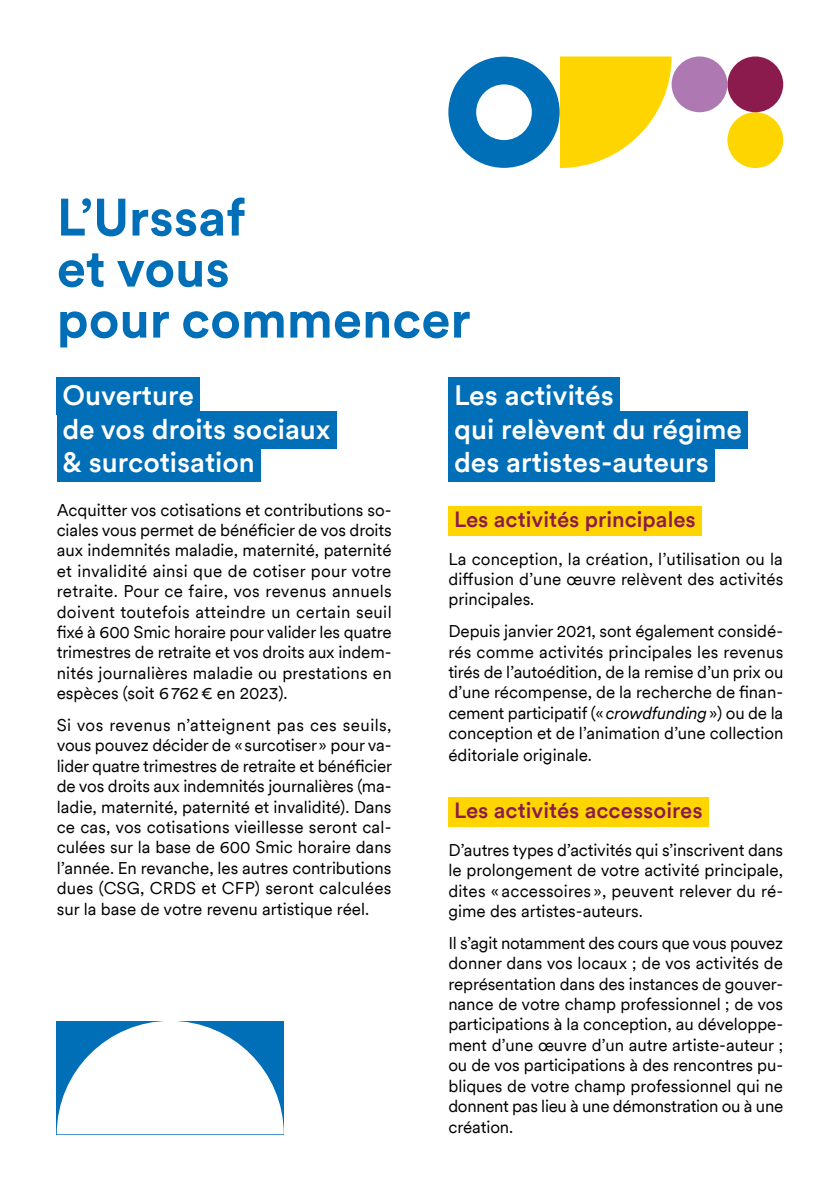
<style>
.page{position:relative;width:840px;height:1191px;background:#fff}
.page>*{position:absolute;margin:0;border:0;box-sizing:border-box;transform-origin:0 0}
.Titre_0{font:700 52px/51px "Circular";color:#006fb8}
.Titre_1{font:500 28px "Circular";color:#fff}
.Titre_2_Flash{font:500 22px "Circular";color:#8b1a4d}
.Texte{font:17px/20.4px "Circular";color:#000;text-align:justify}
.s1{font-style:italic}
</style>
<div class="page">
<div style="left:57px;top:377px;width:143px;height:38px;background:#006fb8"></div>
<div style="left:57px;top:411px;width:279px;height:38px;background:#006fb8"></div>
<div style="left:57px;top:444px;width:203px;height:38px;background:#006fb8"></div>
<div style="left:448px;top:377px;width:171px;height:38px;background:#006fb8"></div>
<div style="left:448px;top:411px;width:299px;height:38px;background:#006fb8"></div>
<div style="left:448px;top:444px;width:266px;height:38px;background:#006fb8"></div>
<div style="left:448px;top:506px;width:253px;height:29px;background:#ffd500"></div>
<div style="left:448px;top:797px;width:260px;height:29px;background:#ffd500"></div>
<div style="left:727px;top:112px;width:55px;height:56px;background:#ffd500;border-radius:28px"></div>
<div style="left:727px;top:56px;width:55px;height:56px;background:#8b1a4d;border-radius:28px"></div>
<div style="left:671px;top:56px;width:56px;height:56px;background:#ae79b3;border-radius:28px"></div>
<svg style="left:448px;top:56px;width:223px;height:112px"></svg>
<svg style="left:57px;top:1021px;width:226px;height:106px"></svg>
<h1 class="Titre_0" style="left:57px;top:190px;width:415px">L’Urssaf<br>et vous<br>pour commencer</h1>
<h2 class="Titre_1" style="left:62px;top:376px;width:133px">Ouverture</h2>
<h2 class="Titre_1" style="left:62px;top:410px;width:269px">de vos droits sociaux</h2>
<h2 class="Titre_1" style="left:62px;top:443px;width:194px">&amp; surcotisation</h2>
<p class="Texte" style="left:57px;top:499px;width:336px">Acquitter vos cotisations et contributions so&shy;ciales vous permet de bénéficier de vos droits aux indemnités maladie, maternité, paternité et invalidité ainsi que de cotiser pour votre retraite. Pour ce faire, vos revenus annuels doivent toutefois atteindre un certain seuil fixé à 600 Smic horaire pour valider les quatre trimestres de retraite et vos droits aux indem&shy;nités journalières maladie ou prestations en espèces (soit 6762€ en 2023).</p>
<p class="Texte" style="left:57px;top:714px;width:337px">Si vos revenus n’atteignent pas ces seuils, vous pouvez décider de «surcotiser» pour va&shy;lider quatre trimestres de retraite et bénéficier de vos droits aux indemnités journalières (ma&shy;ladie, maternité, paternité et invalidité). Dans ce cas, vos cotisations vieillesse seront cal&shy;culées sur la base de 600 Smic horaire dans l’année. En revanche, les autres contributions dues (CSG, CRDS et CFP) seront calculées sur la base de votre revenu artistique réel.</p>
<h2 class="Titre_1" style="left:454px;top:376px;width:161px">Les activités</h2>
<h2 class="Titre_1" style="left:454px;top:410px;width:289px">qui relèvent du régime</h2>
<h2 class="Titre_1" style="left:454px;top:443px;width:256px">des artistes-auteurs</h2>
<h3 class="Titre_2_Flash" style="left:454px;top:504px;width:243px">Les activités principales</h3>
<p class="Texte" style="left:448px;top:548px;width:336px">La conception, la création, l’utilisation ou la diffusion d’une œuvre relèvent des activités principales.</p>
<p class="Texte" style="left:448px;top:620px;width:336px">Depuis janvier 2021, sont également considé&shy;rés comme activités principales les revenus tirés de l’autoédition, de la remise d’un prix ou d’une récompense, de la recherche de finan&shy;cement participatif («<span class="s1">crowdfunding</span>») ou de la conception et de l’animation d’une collection éditoriale originale.</p>
<h3 class="Titre_2_Flash" style="left:454px;top:795px;width:250px">Les activités accessoires</h3>
<p class="Texte" style="left:448px;top:839px;width:336px">D’autres types d’activités qui s’inscrivent dans le prolongement de votre activité principale, dites « accessoires », peuvent relever du ré&shy;gime des artistes-auteurs.</p>
<p class="Texte" style="left:448px;top:932px;width:336px">Il s’agit notamment des cours que vous pouvez donner dans vos locaux ; de vos activités de représentation dans des instances de gouver&shy;nance de votre champ professionnel ; de vos participations à la conception, au développe&shy;ment d’une œuvre d’un autre artiste-auteur ; ou de vos participations à des rencontres pu&shy;bliques de votre champ professionnel qui ne donnent pas lieu à une démonstration ou à une création.</p>
</div>
